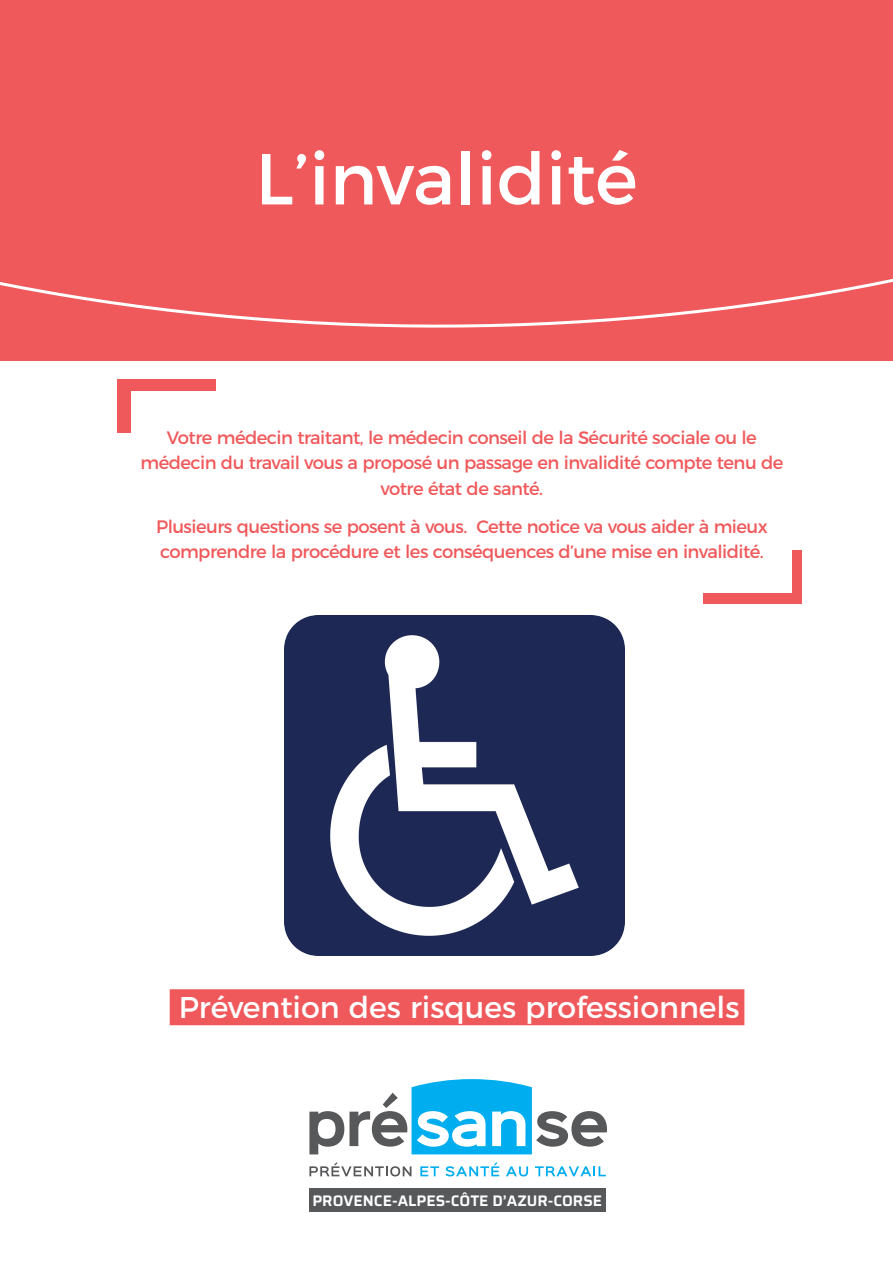
<style>
.page{position:relative;width:893px;height:1263px;background:#fff}
.page>*{position:absolute;margin:0;border:0;box-sizing:border-box;transform-origin:0 0}
.t1{font:72px "Montserrat";color:#fff}
.t2{font:30px "Montserrat";color:#fff}
.t3{font:18px/25.5px "Montserrat";letter-spacing:-.03em;color:#f0595b;text-align:center}
.t4{font:600 15.3px "Saira";color:#fff}
</style>
<div class="page">
<div style="left:0;top:0;width:893px;height:360px;background:#f0595b"></div>
<svg style="left:309px;top:1162px;width:102px;height:14px"></svg>
<svg style="left:420px;top:1166px;width:19px;height:10px"></svg>
<svg style="left:445px;top:1162px;width:54px;height:14px"></svg>
<svg style="left:506px;top:1166px;width:22px;height:10px"></svg>
<svg style="left:535px;top:1166px;width:71px;height:10px"></svg>
<svg style="left:309px;top:1079px;width:298px;height:75px"></svg>
<div style="left:309px;top:1188px;width:297px;height:24px;background:#57585a"></div>
<div style="left:170px;top:989px;width:574px;height:36px;background:#f0595b"></div>
<svg style="left:0;top:278px;width:893px;height:50px"></svg>
<img style="left:285px;top:615px;width:340px;height:341px">
<div style="left:703px;top:551px;width:98px;height:53px;background:#f0595b"></div>
<div style="left:117px;top:379px;width:99px;height:54px;background:#f0595b"></div>
<div style="left:132px;top:391px;width:660px;height:202px;background:#fff"></div>
<h1 class="t1" style="left:255px;top:121px;width:384px">L’invalidité</h1>
<p class="t3" style="left:140px;top:423px;width:644px">Votre médecin traitant, le médecin conseil de la Sécurité sociale ou le médecin du travail vous a proposé un passage en invalidité compte tenu de votre état de santé.</p>
<p class="t3" style="left:156px;top:512px;width:613px;text-align:left">Plusieurs questions se posent à vous. Cette notice va vous aider à mieux comprendre la procédure et les conséquences d’une mise en invalidité.</p>
<h2 class="t2" style="left:179px;top:983px;width:562px">Prévention des risques professionnels</h2>
<p class="t4" style="left:312px;top:1189px;width:291px">PROVENCE-ALPES-CÔTE D’AZUR-CORSE</p>
</div>
